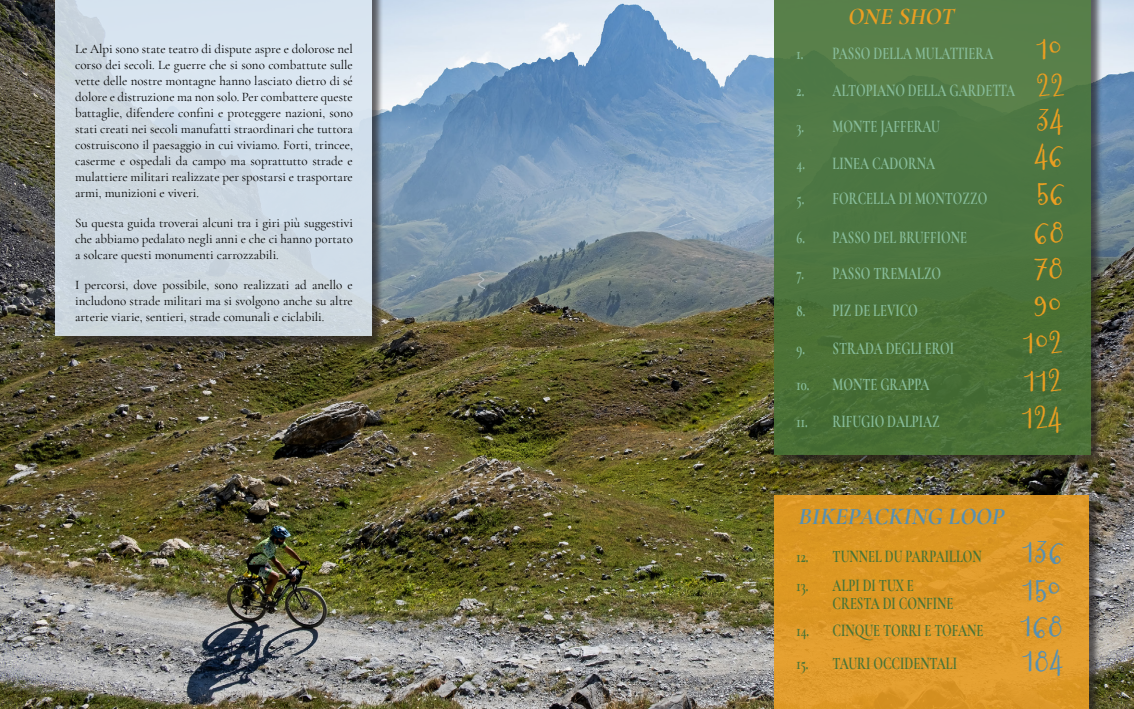
<style>
.page{position:relative;width:1134px;height:709px;background:#fff}
.page>*{position:absolute;margin:0;border:0;box-sizing:border-box;transform-origin:0 0}
.t1{font:36px "Mountainsof Christmas";color:#ea9e21}
.t2{font:36px "Mountainsof Christmas";color:#5790b2}
.t3{font:italic 700 24px "Cormorant Garamond";color:#5790b2}
.t4{font:italic 700 24px "Cormorant Garamond";color:#ea9e22}
.t5{font:700 18px "Cormorant Garamond";color:#87bc9a;scale:.7 1}
.t6{font:700 18px/18px "Cormorant Garamond";color:#497436;scale:.7 1}
.t7{font:13px/16px "Cormorant Garamond";color:#000;text-align:justify}
.s1{font-family:"Mountainsof Christmas";font-weight:400;font-size:36px;color:#ea9e21}
.s2{font-family:"Mountainsof Christmas";font-weight:400;font-size:36px;color:#5790b2}
</style>
<div class="page">
<img style="left:0;top:0;width:1134px;height:709px">
<div style="left:57px;top:0;width:327px;height:349px;background:#231f20;opacity:.75"></div>
<div style="left:55px;top:0;width:316px;height:336px;background:linear-gradient(to right,#cdd7df,#d5e1ec)"></div>
<div style="left:775px;top:0;width:327px;height:467px;background:#231f20;opacity:.75"></div>
<div style="left:774px;top:0;width:316px;height:454px;background:linear-gradient(to right,#4e763f,#4d753f)"></div>
<div style="left:775px;top:496px;width:326px;height:213px;background:#231f20;opacity:.75"></div>
<div style="left:774px;top:495px;width:315px;height:214px;background:#dd9928"></div>
<p class="t7" style="left:75px;top:40px;width:279px">Le Alpi sono state teatro di dispute aspre e dolorose nel corso dei secoli. Le guerre che si sono combattute sulle vette delle nostre montagne hanno lasciato dietro di sé dolore e distruzione ma non solo. Per combattere queste battaglie, difendere confini e proteggere nazioni, sono stati creati nei secoli manufatti straordinari che tuttora costruiscono il paesaggio in cui viviamo. Forti, trincee, caserme e ospedali da campo ma soprattutto strade e mulattiere militari realizzate per spostarsi e trasportare armi, munizioni e viveri.</p>
<p class="t7" style="left:75px;top:215px;width:279px">Su questa guida troverai alcuni tra i giri più suggestivi che abbiamo pedalato negli anni e che ci hanno portato a solcare questi monumenti carrozzabili.</p>
<p class="t7" style="left:75px;top:277px;width:279px">I percorsi, dove possibile, sono realizzati ad anello e includono strade militari ma si svolgono anche su altre arterie viarie, sentieri, strade comunali e ciclabili.</p>
<h2 class="t4" style="left:848px;top:1px;width:107px">ONE SHOT</h2>
<h3 class="t5" style="left:797px;top:42px;width:380px">1. PASSO DELLA MULATTIERA <span class="s1">10</span></h3>
<h3 class="t5" style="left:797px;top:79px;width:385px">2. ALTOPIANO DELLA GARDETTA <span class="s1">22</span></h3>
<h3 class="t5" style="left:797px;top:115px;width:206px">3. MONTE JAFFERAU</h3>
<h1 class="t1" style="left:1036px;top:94px;width:29px">34</h1>
<h3 class="t5" style="left:797px;top:152px;width:199px">4. LINEA CADORNA</h3>
<h1 class="t1" style="left:1034px;top:129px;width:31px">46</h1>
<h3 class="t5" style="left:797px;top:187px;width:274px">5. FORCELLA DI MONTOZZO</h3>
<h1 class="t1" style="left:1036px;top:168px;width:30px">56</h1>
<h3 class="t5" style="left:797px;top:226px;width:245px">6. PASSO DEL BRUFFIONE</h3>
<h1 class="t1" style="left:1033px;top:206px;width:32px">68</h1>
<h3 class="t5" style="left:797px;top:262px;width:208px">7. PASSO TREMALZO</h3>
<h1 class="t1" style="left:1034px;top:243px;width:31px">78</h1>
<h3 class="t5" style="left:797px;top:299px;width:175px">8. PIZ DE LEVICO</h3>
<h1 class="t1" style="left:1033px;top:281px;width:30px">90</h1>
<h3 class="t5" style="left:797px;top:337px;width:226px">9. STRADA DEGLI EROI</h3>
<h1 class="t1" style="left:1023px;top:318px;width:42px">102</h1>
<h3 class="t5" style="left:797px;top:373px;width:191px">10. MONTE GRAPPA</h3>
<h1 class="t1" style="left:1024px;top:356px;width:40px">112</h1>
<h3 class="t5" style="left:797px;top:410px;width:206px">11. RIFUGIO DALPIAZ</h3>
<h1 class="t1" style="left:1022px;top:392px;width:42px">124</h1>
<h2 class="t3" style="left:798px;top:502px;width:208px">BIKEPACKING LOOP</h2>
<h3 class="t6" style="left:797px;top:547px;width:383px">12. TUNNEL DU PARPAILLON <span class="s2">136</span></h3>
<h3 class="t6" style="left:833px;top:576px;width:174px;text-indent:-36px">13. ALPI DI TUX E<br>CRESTA DI CONFINE</h3>
<h1 class="t2" style="left:1022px;top:565px;width:40px">150</h1>
<h3 class="t6" style="left:797px;top:621px;width:382px">14. CINQUE TORRI E TOFANE <span class="s2">168</span></h3>
<h3 class="t6" style="left:797px;top:654px;width:231px">15. TAURI OCCIDENTALI</h3>
<h1 class="t2" style="left:1022px;top:636px;width:42px">184</h1>
</div>
